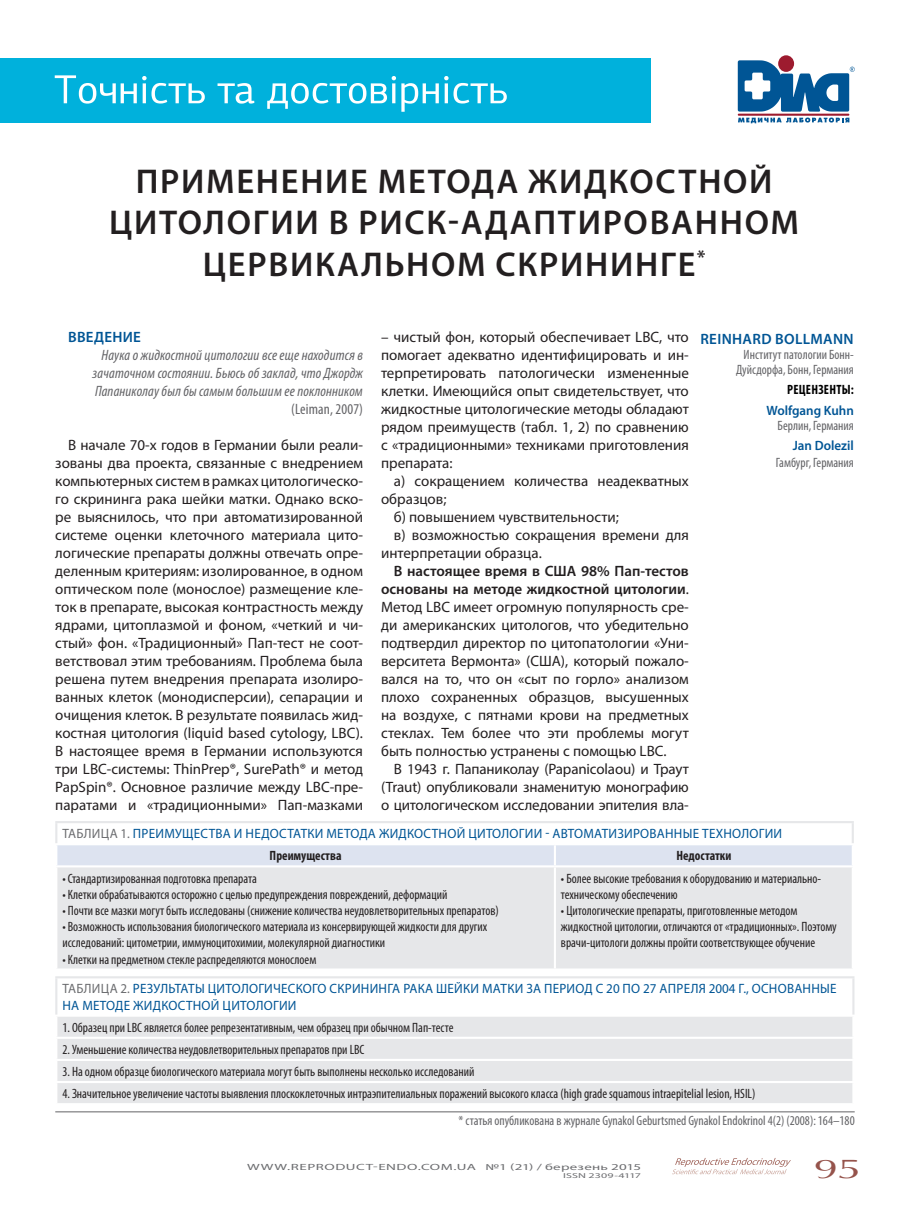
<style>
.page{position:relative;width:910px;height:1208px;background:#fff}
.page>*{position:absolute;margin:0;border:0;box-sizing:border-box;transform-origin:0 0}
.t1{font:600 34.5px/41.4px "Myriad Pro";letter-spacing:.05em;color:#231f20;text-align:center}
.t2{font:27px "AG Opus High Resolution";color:#95534b;scale:1.67 1}
.t3{font:15px/18px "Myriad Pro";color:#231f20;text-align:justify}
.t4{font:italic condensed 15px/18px "Myriad Pro";letter-spacing:.01em;color:#636366;text-align:center}
.t5{font:600 15px "Myriad Pro";letter-spacing:.025em;color:#005595}
.t6{font:condensed 15px "Myriad Pro";letter-spacing:.01em;color:#636366}
.t7{font:condensed 13.5px/16.2px "Myriad Pro";color:#231f20}
.t8{font:condensed 13.5px/15px "Myriad Pro";color:#636366;text-align:center}
.t9{font:13.5px "Myriad Pro";letter-spacing:.085em;color:#005595}
.t10{font:13.5px "Myriad Pro";color:#005595}
.t11{font:600 13.5px "Myriad Pro";color:#005595}
.t12{font:700 condensed 13.5px "Myriad Pro";color:#231f20}
.t13{font:13.5px "Myriad Pro";letter-spacing:.08em;color:#6c6d70}
.t14{font:13.5px "Myriad Pro";letter-spacing:.055em;color:#6c6d70}
.t15{font:700 condensed 13.5px "Myriad Pro";color:#000}
.t16{font:9px "Myriad Pro";letter-spacing:.025em;color:#6c6d70;scale:1.67 1}
.t17{font:7.2px "Myriad Pro";letter-spacing:.01em;color:#6c6d70;scale:1.67 1}
.s1{font-weight:600}
.s2{color:#005595}
</style>
<div class="page">
<svg style="left:672px;top:1158px;width:119px;height:16px"></svg>
<svg style="left:738px;top:60px;width:117px;height:63px"></svg>
<div style="left:778px;top:55px;width:16px;height:17px;background:#9d1b2f;border-radius:50%"></div>
<div style="left:0;top:58px;width:650px;height:64px;background:#00b1dc"></div>
<svg style="left:55px;top:75px;width:150px;height:29px"></svg>
<svg style="left:218px;top:83px;width:36px;height:21px"></svg>
<svg style="left:267px;top:76px;width:240px;height:36px"></svg>
<div style="left:57px;top:845px;width:795px;height:20px;background:#dde3f0"></div>
<div style="left:57px;top:867px;width:795px;height:101px;background:#e6e7e9"></div>
<hr style="left:554px;top:845px;width:2px;height:20px;background:#fff">
<hr style="left:554px;top:867px;width:2px;height:101px;background:#fff">
<hr style="left:55px;top:821px;width:500px;height:2px;background:#e6e7e9">
<hr style="left:55px;top:823px;width:2px;height:20px;background:#e6e7e9">
<hr style="left:555px;top:821px;width:299px;height:2px;background:#e6e7e9">
<hr style="left:852px;top:823px;width:2px;height:20px;background:#e6e7e9">
<div style="left:57px;top:1017px;width:795px;height:86px;background:#e6e7e9"></div>
<hr style="left:55px;top:1036px;width:799px;height:2px;background:#fff">
<hr style="left:55px;top:1058px;width:799px;height:3px;background:#fff">
<hr style="left:55px;top:1081px;width:799px;height:2px;background:#fff">
<hr style="left:55px;top:976px;width:799px;height:2px;background:#e6e7e9">
<hr style="left:55px;top:978px;width:2px;height:36px;background:#e6e7e9">
<hr style="left:852px;top:978px;width:2px;height:36px;background:#e6e7e9">
<hr style="left:55px;top:1111px;width:800px;height:1px;background:#636366">
<h1 class="t1" style="left:109px;top:160px;width:691px">ПРИМЕНЕНИЕ МЕТОДА ЖИДКОСТНОЙ<br>ЦИТОЛОГИИ В РИСК-АДАПТИРОВАННОМ<br>ЦЕРВИКАЛЬНОМ СКРИНИНГЕ<sup>*</sup></h1>
<p class="t5" style="left:68px;top:327px;width:74px">ВВЕДЕНИЕ</p>
<p class="t4" style="left:93px;top:346px;width:272px">Наука о жидкостной цитологии все еще находится в зачаточном состоянии. Бьюсь об заклад, что Джордж<br>Папаниколау был бы самым большим ее поклонником</p>
<p class="t6" style="left:291px;top:400px;width:73px">(Leiman, 2007)</p>
<p class="t3" style="left:55px;top:436px;width:309px;text-indent:13px">В начале 70-х годов в Германии были реали&shy;зованы два проекта, связанные с внедрением компьютерных систем в рамках цитологическо&shy;го скрининга рака шейки матки. Однако вско&shy;ре выяснилось, что при автоматизированной системе оценки клеточного материала цито&shy;логические препараты должны отвечать опре&shy;деленным критериям: изолированное, в одном оптическом поле (монослое) размещение кле&shy;ток в препарате, высокая контрастность между ядрами, цитоплазмой и фоном, «четкий и чи&shy;стый» фон. «Традиционный» Пап-тест не соот&shy;ветствовал этим требованиям. Проблема была решена путем внедрения препарата изолиро&shy;ванных клеток (монодисперсии), сепарации и очищения клеток. В результате появилась жид&shy;костная цитология (liquid based cytology, LBC).<br>В настоящее время в Германии используются три LBC-системы: ThinPrep®, SurePath® и метод PapSpin®. Основное различие между LBC-пре&shy;паратами и «традиционными» Пап-мазками</p>
<p class="t3" style="left:381px;top:328px;width:309px">– чистый фон, который обеспечивает LBC, что помогает адекватно идентифицировать и ин&shy;терпретировать патологически измененные клетки. Имеющийся опыт свидетельствует, что жидкостные цитологические методы обладают рядом преимуществ (табл. 1, 2) по сравнению с «традиционными» техниками приготовления препарата:</p>
<p class="t3" style="left:394px;top:472px;width:297px">а) сокращением количества неадекватных</p>
<p class="t3" style="left:381px;top:490px;width:67px">образцов;</p>
<p class="t3" style="left:394px;top:508px;width:226px">б) повышением чувствительности;</p>
<p class="t3" style="left:394px;top:526px;width:297px">в) возможностью сокращения времени для</p>
<p class="t3" style="left:381px;top:544px;width:162px">интерпретации образца.</p>
<p class="t3" style="left:381px;top:562px;width:309px;text-indent:13px"><span class="s1">В настоящее время в США 98% Пап-тестов основаны на методе жидкостной цитологии</span>.<br>Метод LBC имеет огромную популярность сре&shy;ди американских цитологов, что убедительно подтвердил директор по цитопатологии «Уни&shy;верситета Вермонта» (США), который пожало&shy;вался на то, что он «сыт по горло» анализом плохо сохраненных образцов, высушенных на воздухе, с пятнами крови на предметных стеклах. Тем более что эти проблемы могут быть полностью устранены с помощью LBC.</p>
<p class="t3" style="left:381px;top:760px;width:309px;text-indent:13px">В 1943 г. Папаниколау (Papanicolaou) и Траут (Traut) опубликовали знаменитую монографию о цитологическом исследовании эпителия вла-</p>
<p class="t5" style="left:700px;top:329px;width:155px">Reinhard Bollmann</p>
<p class="t8" style="left:736px;top:347px;width:119px">Институт патологии Бонн-<br>Дуйсдорфа, Бонн, Германия</p>
<p class="t15" style="left:787px;top:381px;width:68px">Рецензенты:</p>
<p class="t11" style="left:766px;top:402px;width:89px">Wolfgang Kuhn</p>
<p class="t8" style="left:778px;top:418px;width:78px">Берлин, Германия</p>
<p class="t11" style="left:793px;top:437px;width:62px">Jan Dolezil</p>
<p class="t8" style="left:776px;top:454px;width:79px">Гамбург, Германия</p>
<p class="t14" style="left:62px;top:825px;width:103px">Таблица 1. <span class="s2">Преиму</span></p>
<p class="t9" style="left:182px;top:825px;width:27px">щества</p>
<p class="t9" style="left:234px;top:825px;width:40px">и недостат</p>
<p class="t9" style="left:308px;top:825px;width:114px">ки мето да жидкост</p>
<p class="t9" style="left:439px;top:825px;width:80px">ной цитологии</p>
<p class="t9" style="left:545px;top:825px;width:16px">-автомати</p>
<p class="t9" style="left:617px;top:825px;width:32px">зирова</p>
<p class="t9" style="left:665px;top:825px;width:94px">нные технологии</p>
<p class="t12" style="left:270px;top:847px;width:73px">Преимущества</p>
<p class="t12" style="left:676px;top:847px;width:56px">Недостатки</p>
<p class="t7" style="left:62px;top:869px;width:196px">• Стандартизированная подготовка препарата</p>
<p class="t7" style="left:62px;top:886px;width:387px">• Клетки обрабатываются осторожно с целью предупреждения повреждений, деформаций</p>
<p class="t7" style="left:62px;top:902px;width:438px">• Почти все мазки могут быть исследованы (снижение количества неудовлетворительных препаратов)</p>
<p class="t7" style="left:62px;top:918px;width:427px">• Возможность использования биологического материала из консервирующей жидкости для других исследований: цитометрии, иммуноцитохимии, молекулярной диагностики</p>
<p class="t7" style="left:62px;top:950px;width:256px">• Клетки на предметном стекле распределяются монослоем</p>
<p class="t7" style="left:561px;top:869px;width:262px">• Более высокие требования к оборудованию и материально&shy;техническому обеспечению</p>
<p class="t7" style="left:561px;top:902px;width:277px">• Цитологические препараты, приготовленные методом жидкостной цитологии, отличаются от «традиционных». Поэтому врачи-цитологи должны пройти соответствующее обучение</p>
<p class="t13" style="left:62px;top:980px;width:116px">Таблица 2. <span class="s2">Результат</span></p>
<p class="t9" style="left:195px;top:980px;width:114px">ы цитологи ческого</p>
<p class="t9" style="left:330px;top:980px;width:162px">скрининга рака шейки мат</p>
<p class="t10" style="left:507px;top:980px;width:280px">ки за период с 20 по 27 ап реля 2004 г., основа</p>
<p class="t9" style="left:803px;top:980px;width:36px">нные</p>
<p class="t9" style="left:62px;top:996px;width:113px">на мето де жидкост</p>
<p class="t9" style="left:193px;top:996px;width:80px">ной цитологии</p>
<p class="t7" style="left:62px;top:1019px;width:393px">1. Образец при LBC является более репрезентативным, чем образец при обычном Пап-тесте</p>
<p class="t7" style="left:62px;top:1041px;width:304px">2. Уменьшение количества неудовлетворительных препаратов при LBC</p>
<p class="t7" style="left:62px;top:1063px;width:413px">3. На одном образце биологического материала могут быть выполнены несколько исследований</p>
<p class="t7" style="left:62px;top:1085px;width:695px">4. Значительное увеличение частоты выявления плоскоклеточных интраэпителиальных поражений высокого класса (high grade squamous intraepitelial lesion, HSIL)</p>
<p class="t8" style="left:459px;top:1113px;width:398px">* статья опубликована в журнале Gynakol Geburtsmed Gynakol Endokrinol 4(2) (2008): 164–180</p>
<p class="t16" style="left:247px;top:1161px;width:237px">www.reproduct-endo.com.ua №1 (21) / березень 2015</p>
<p class="t17" style="left:563px;top:1170px;width:48px">ISSN 2309-4117</p>
<h2 class="t2" style="left:814px;top:1153px;width:30px">95</h2>
</div>
